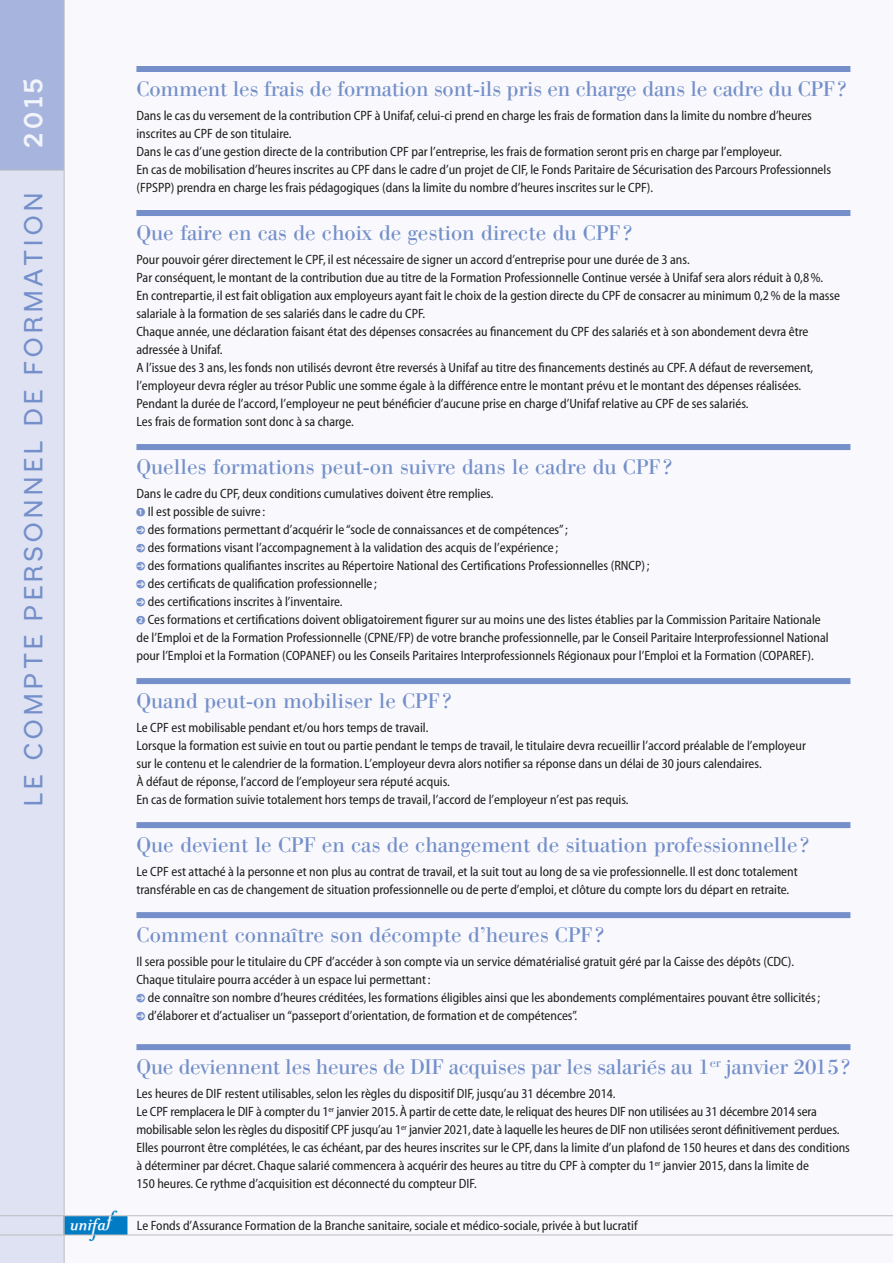
<style>
.page{position:relative;width:893px;height:1263px;background:#f9f9fd}
.page>*{position:absolute;margin:0;border:0;box-sizing:border-box;transform-origin:0 0}
.t1{font:27px "Senza Wide Beta A";letter-spacing:.1em;color:#748fc9}
.t2{font:700 27px "Senza Wide Beta A";color:#f2f4fb}
.t3{font:21px "WTC Our Bodoni";color:#748fc9}
.t4{font:13.5px/18px "Formation SS Texte";color:#1d1d1b}
.s1{font-family:"Pictogrammes 2006";font-size:8.25px;color:#748fc9}
.s2{font-family:"UNIFAF Logotypes";font-size:22.5px;color:#007bc4}
</style>
<div class="page">
<div style="left:0;top:0;width:64px;height:170px;background:#a7b4dd"></div>
<div style="left:0;top:170px;width:64px;height:1093px;background:#dee2f3"></div>
<div style="left:136px;top:66px;width:714px;height:6px;background:#748fc9"></div>
<div style="left:136px;top:210px;width:714px;height:6px;background:#748fc9"></div>
<div style="left:136px;top:444px;width:714px;height:6px;background:#748fc9"></div>
<div style="left:136px;top:678px;width:714px;height:6px;background:#748fc9"></div>
<div style="left:136px;top:822px;width:714px;height:6px;background:#748fc9"></div>
<div style="left:136px;top:912px;width:714px;height:6px;background:#748fc9"></div>
<div style="left:136px;top:1044px;width:714px;height:6px;background:#748fc9"></div>
<hr style="left:0;top:170px;width:64px;height:1px;background:#bcbcbc">
<hr style="left:64px;top:0;width:1px;height:1263px;background:#bcbcbc">
<hr style="left:0;top:1215px;width:893px;height:1px;background:#bcbcbc">
<hr style="left:0;top:1234px;width:893px;height:1px;background:#bcbcbc">
<h1 class="t2" style="left:19px;top:148px;width:72px;rotate:-90deg">2015</h1>
<h1 class="t1" style="left:19px;top:807px;width:617px;rotate:-90deg">LE COMPTE PERSONNEL DE FORMATION</h1>
<h2 class="t3" style="left:136px;top:76px;width:711px">Comment les frais de formation sont-ils pris en charge dans le cadre du CPF?</h2>
<p class="t4" style="left:136px;top:107px;width:696px">Dans le cas du versement de la contribution CPF à Unifaf, celui-ci prend en charge les frais de formation dans la limite du nombre d’heures inscrites au CPF de son titulaire.<br>Dans le cas d’une gestion directe de la contribution CPF par l’entreprise, les frais de formation seront pris en charge par l’employeur.<br>En cas de mobilisation d’heures inscrites au CPF dans le cadre d’un projet de CIF, le Fonds Paritaire de Sécurisation des Parcours Professionnels (FPSPP) prendra en charge les frais pédagogiques (dans la limite du nombre d’heures inscrites sur le CPF).</p>
<h2 class="t3" style="left:136px;top:220px;width:497px">Que faire en cas de choix de gestion directe du CPF?</h2>
<p class="t4" style="left:136px;top:251px;width:705px">Pour pouvoir gérer directement le CPF, il est nécessaire de signer un accord d’entreprise pour une durée de 3 ans.<br>Par conséquent, le montant de la contribution due au titre de la Formation Professionnelle Continue versée à Unifaf sera alors réduit à 0,8%.<br>En contrepartie, il est fait obligation aux employeurs ayant fait le choix de la gestion directe du CPF de consacrer au minimum 0,2% de la masse salariale à la formation de ses salariés dans le cadre du CPF.<br>Chaque année, une déclaration faisant état des dépenses consacrées au financement du CPF des salariés et à son abondement devra être adressée à Unifaf.<br>A l’issue des 3 ans, les fonds non utilisés devront être reversés à Unifaf au titre des financements destinés au CPF. A défaut de reversement, l’employeur devra régler au trésor Public une somme égale à la différence entre le montant prévu et le montant des dépenses réalisées.<br>Pendant la durée de l’accord, l’employeur ne peut bénéficier d’aucune prise en charge d’Unifaf relative au CPF de ses salariés.<br>Les frais de formation sont donc à sa charge.</p>
<h2 class="t3" style="left:136px;top:454px;width:537px">Quelles formations peut-on suivre dans le cadre du CPF?</h2>
<p class="t4" style="left:136px;top:485px;width:694px">Dans le cadre du CPF, deux conditions cumulatives doivent être remplies.<br><span class="s1">1</span> Il est possible de suivre :<br><span class="s1">≥</span> des formations permettant d’acquérir le “socle de connaissances et de compétences”;<br><span class="s1">≥</span> des formations visant l’accompagnement à la validation des acquis de l’expérience ;<br><span class="s1">≥</span> des formations qualifiantes inscrites au Répertoire National des Certifications Professionnelles (RNCP);<br><span class="s1">≥</span> des certificats de qualification professionnelle ;<br><span class="s1">≥</span> des certifications inscrites à l’inventaire.<br><span class="s1">2</span> Ces formations et certifications doivent obligatoirement figurer sur au moins une des listes établies par la Commission Paritaire Nationale de l’Emploi et de la Formation Professionnelle (CPNE/FP) de votre branche professionnelle, par le Conseil Paritaire Interprofessionnel National pour l’Emploi et la Formation (COPANEF) ou les Conseils Paritaires Interprofessionnels Régionaux pour l’Emploi et la Formation (COPAREF).</p>
<h2 class="t3" style="left:136px;top:688px;width:316px">Quand peut-on mobiliser le CPF?</h2>
<p class="t4" style="left:136px;top:719px;width:671px">Le CPF est mobilisable pendant et/ou hors temps de travail.<br>Lorsque la formation est suivie en tout ou partie pendant le temps de travail, le titulaire devra recueillir l’accord préalable de l’employeur sur le contenu et le calendrier de la formation. L’employeur devra alors notifier sa réponse dans un délai de 30 jours calendaires.<br>À défaut de réponse, l’accord de l’employeur sera réputé acquis.<br>En cas de formation suivie totalement hors temps de travail, l’accord de l’employeur n’est pas requis.</p>
<h2 class="t3" style="left:136px;top:832px;width:674px">Que devient le CPF en cas de changement de situation professionnelle?</h2>
<p class="t4" style="left:136px;top:863px;width:663px">Le CPF est attaché à la personne et non plus au contrat de travail, et la suit tout au long de sa vie professionnelle. Il est donc totalement transférable en cas de changement de situation professionnelle ou de perte d’emploi, et clôture du compte lors du départ en retraite.</p>
<h2 class="t3" style="left:136px;top:922px;width:469px">Comment connaître son décompte d’heures CPF?</h2>
<p class="t4" style="left:136px;top:953px;width:685px">Il sera possible pour le titulaire du CPF d’accéder à son compte via un service dématérialisé gratuit géré par la Caisse des dépôts (CDC).<br>Chaque titulaire pourra accéder à un espace lui permettant:<br><span class="s1">≥</span> de connaître son nombre d’heures créditées, les formations éligibles ainsi que les abondements complémentaires pouvant être sollicités; <span class="s1">≥</span> d’élaborer et d’actualiser un “passeport d’orientation, de formation et de compétences”.</p>
<h2 class="t3" style="left:136px;top:1054px;width:715px">Que deviennent les heures de DIF acquises par les salariés au 1<sup>er</sup> janvier 2015?</h2>
<p class="t4" style="left:136px;top:1085px;width:715px">Les heures de DIF restent utilisables, selon les règles du dispositif DIF, jusqu’au 31 décembre 2014.<br>Le CPF remplacera le DIF à compter du 1<sup>er</sup> janvier 2015. À partir de cette date, le reliquat des heures DIF non utilisées au 31 décembre 2014 sera mobilisable selon les règles du dispositif CPF jusqu’au 1<sup>er</sup> janvier 2021, date à laquelle les heures de DIF non utilisées seront définitivement perdues.<br>Elles pourront être complétées, le cas échéant, par des heures inscrites sur le CPF, dans la limite d’un plafond de 150 heures et dans des conditions à déterminer par décret. Chaque salarié commencera à acquérir des heures au titre du CPF à compter du 1<sup>er</sup> janvier 2015, dans la limite de<br>150 heures. Ce rythme d’acquisition est déconnecté du compteur DIF.</p>
<p class="t4" style="left:64px;top:1217px;width:575px"><span class="s2">T</span> Le Fonds d’Assurance Formation de la Branche sanitaire, sociale et médico-sociale, privée à but lucratif</p>
</div>
